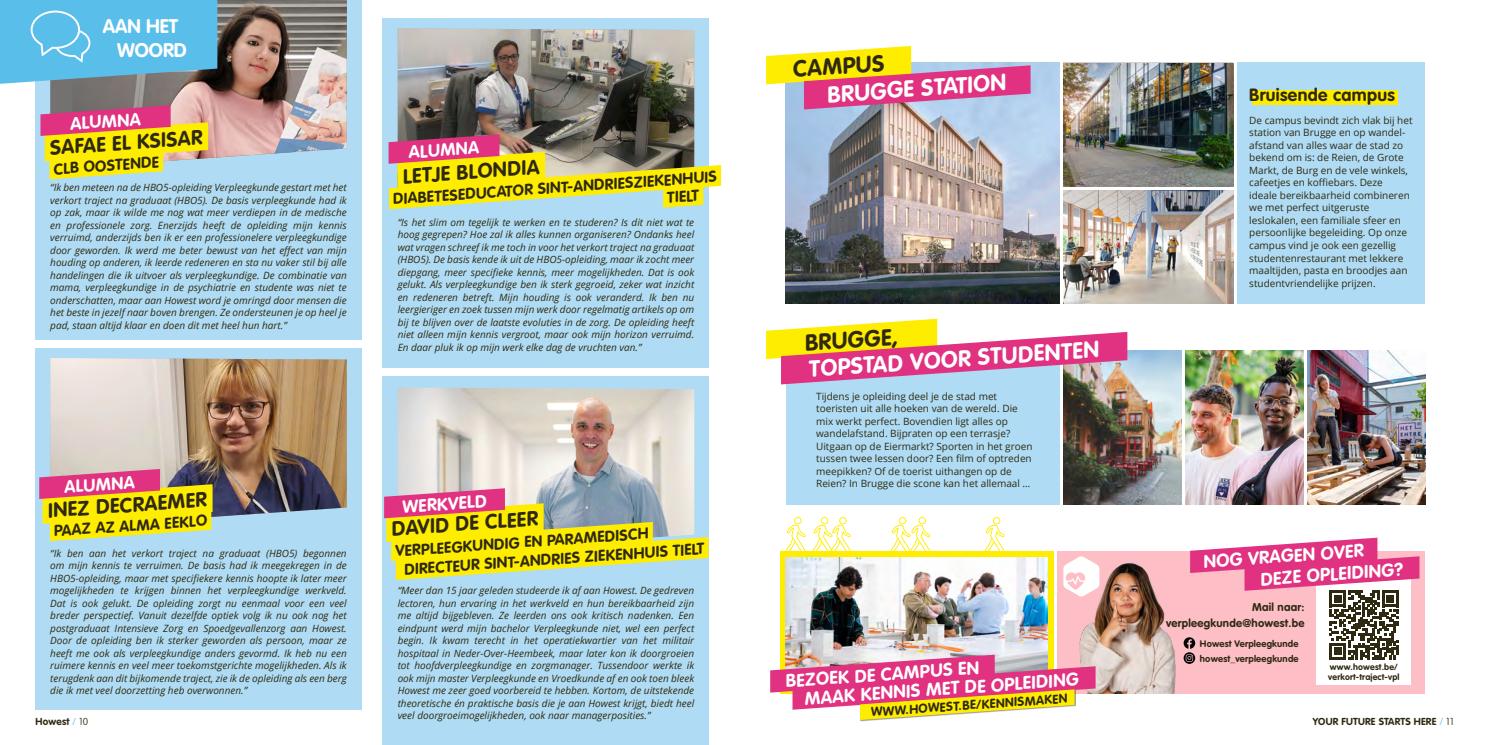
<style>
.page{position:relative;width:1489px;height:745px;background:#fff}
.page>*{position:absolute;margin:0;border:0;box-sizing:border-box;transform-origin:0 0}
.t1{font:700 22.88px "VAG Rounded Std";color:#fff}
.t2{font:700 22.88px "VAG Rounded Std";color:#2f2912}
.t3{font:700 20.5px "VAG Rounded Std";color:#2f2912}
.t4{font:700 19.5px/23.4px "VAG Rounded Std";color:#fff}
.t5{font:700 18px/21.5px "VAG Rounded Std";color:#fff}
.t6{font:700 17.5px "VAG Rounded Std";color:#fff}
.t7{font:700 17.5px "VAG Rounded Std";letter-spacing:.02em;color:#2f2912}
.t8{font:700 15.38px/19px "VAG Rounded Std";color:#2f2912}
.t9{font:700 12.62px "VAG Rounded Std";color:#2f2912}
.t10{font:700 11.25px/15.5px "VAG Rounded Std";letter-spacing:.02em;color:#2f2912;text-align:right}
.t11{font:italic 10px/12.5px "Open Sans";color:#2f2912;text-align:justify}
.t12{font:10px/12.5px "Open Sans";color:#2f2912}
.t13{font:700 10px "VAG Rounded Std";letter-spacing:.02em;color:#2f2912}
.t14{font:700 9.38px/15px "VAG Rounded Std";letter-spacing:.02em;color:#2f2912}
.t15{font:700 8.75px/10px "VAG Rounded Std";letter-spacing:.02em;color:#2f2912}
.s1{font-weight:100;color:#5abeea}
.s2{font-weight:100}
</style>
<div class="page">
<div style="left:35px;top:348px;width:326px;height:361px;background:#afdcf4"></div>
<div style="left:383px;top:18px;width:326px;height:349px;background:#afdcf4"></div>
<div style="left:383px;top:376px;width:326px;height:368px;background:#afdcf4"></div>
<div style="left:35px;top:0;width:326px;height:339px;background:#afdcf4"></div>
<img style="left:72px;top:0;width:275px;height:157px">
<svg style="left:50px;top:339px;width:297px;height:1px"></svg>
<img style="left:50px;top:358px;width:297px;height:157px">
<img style="left:397px;top:28px;width:297px;height:106px">
<img style="left:397px;top:387px;width:297px;height:100px">
<svg style="left:382px;top:134px;width:340px;height:87px"></svg>
<svg style="left:40px;top:105px;width:196px;height:75px"></svg>
<svg style="left:39px;top:468px;width:201px;height:73px;background:#d3b04f"></svg>
<svg style="left:0;top:0;width:217px;height:84px;background:#60b8de"></svg>
<svg style="left:361px;top:487px;width:348px;height:104px"></svg>
<div style="left:1057px;top:550px;width:368px;height:143px;background:#fdbec6"></div>
<img style="left:1058px;top:550px;width:135px;height:143px">
<div style="left:1316px;top:576px;width:94px;height:108px;background:#fff"></div>
<div style="left:779px;top:551px;width:274px;height:142px;background:#ffed00"></div>
<svg style="left:786px;top:517px;width:19px;height:34px"></svg>
<svg style="left:812px;top:517px;width:39px;height:34px"></svg>
<svg style="left:890px;top:517px;width:40px;height:34px"></svg>
<svg style="left:985px;top:517px;width:19px;height:34px"></svg>
<img style="left:785px;top:557px;width:262px;height:97px">
<div style="left:859px;top:688px;width:216px;height:33px;background:#2f2912;opacity:.5"></div>
<svg style="left:770px;top:654px;width:325px;height:65px"></svg>
<svg style="left:1063px;top:555px;width:36px;height:41px"></svg>
<svg style="left:1183px;top:537px;width:236px;height:126px"></svg>
<div style="left:786px;top:351px;width:273px;height:153px;background:#afdcf4"></div>
<img style="left:1063px;top:350px;width:117px;height:154px">
<img style="left:1185px;top:350px;width:117px;height:154px">
<img style="left:1307px;top:350px;width:118px;height:154px">
<svg style="left:766px;top:318px;width:361px;height:66px"></svg>
<div style="left:1237px;top:63px;width:188px;height:240px;background:#afdcf4"></div>
<img style="left:786px;top:63px;width:273px;height:240px">
<img style="left:1063px;top:63px;width:169px;height:123px">
<img style="left:1063px;top:190px;width:169px;height:113px">
<div style="left:1252px;top:90px;width:145px;height:15px;background:#ffed00"></div>
<svg style="left:766px;top:46px;width:264px;height:63px"></svg>
<h3 class="t4" style="left:117px;top:16px;width:71px;text-indent:-14px">AAN HET<br>WOORD</h3>
<h3 class="t6" style="left:69px;top:113px;width:72px;rotate:-4deg">ALUMNA</h3>
<h2 class="t3" style="left:49px;top:136px;width:154px;rotate:-4deg">SAFAE EL KSISAR</h2>
<h3 class="t8" style="left:53px;top:160px;width:107px;rotate:-4deg">CLB OOSTENDE</h3>
<p class="t11" style="left:50px;top:181px;width:298px">“Ik ben meteen na de HBO5-opleiding Verpleegkunde gestart met het verkort traject na graduaat (HBO5). De basis verpleegkunde had ik op zak, maar ik wilde me nog wat meer verdiepen in de medische en professionele zorg. Enerzijds heeft de opleiding mijn kennis verruimd, anderzijds ben ik er een professionelere verpleegkundige door geworden. Ik werd me beter bewust van het effect van mijn houding op anderen, ik leerde redeneren en sta nu vaker stil bij alle handelingen die ik uitvoer als verpleegkundige. De combinatie van mama, verpleegkundige in de psychiatrie en studente was niet te onderschatten, maar aan Howest word je omringd door mensen die het beste in jezelf naar boven brengen. Ze ondersteunen je op heel je pad, staan altijd klaar en doen dit met heel hun hart.”</p>
<h3 class="t6" style="left:408px;top:142px;width:72px;rotate:-4deg">ALUMNA</h3>
<h2 class="t3" style="left:401px;top:164px;width:138px;rotate:-4deg">LETJE BLONDIA</h2>
<h3 class="t8" style="left:392px;top:190px;width:326px;rotate:-4deg">DIABETESEDUCATOR SINT-ANDRIESZIEKENHUIS</h3>
<h3 class="t8" style="left:666px;top:188px;width:33px;rotate:-4deg">TIELT</h3>
<p class="t11" style="left:397px;top:215px;width:298px">“Is het slim om tegelijk te werken en te studeren? Is dit niet wat te hoog gegrepen? Hoe zal ik alles kunnen organiseren? Ondanks heel wat vragen schreef ik me toch in voor het verkort traject na graduaat (HBO5). De basis kende ik uit de HBO5-opleiding, maar ik zocht meer diepgang, meer specifieke kennis, meer mogelijkheden. Dat is ook gelukt. Als verpleegkundige ben ik sterk gegroeid, zeker wat inzicht en redeneren betreft. Mijn houding is ook veranderd. Ik ben nu leergieriger en zoek tussen mijn werk door regelmatig artikels op om bij te blijven over de laatste evoluties in de zorg. De opleiding heeft niet alleen mijn kennis vergroot, maar ook mijn horizon verruimd.<br>En daar pluk ik op mijn werk elke dag de vruchten van.”</p>
<h1 class="t2" style="left:791px;top:56px;width:93px;rotate:-4deg">CAMPUS</h1>
<h1 class="t1" style="left:826px;top:81px;width:180px;rotate:-4deg">BRUGGE STATION</h1>
<h1 class="t2" style="left:803px;top:329px;width:95px;rotate:-4deg">BRUGGE,</h1>
<h1 class="t1" style="left:807px;top:355px;width:292px;rotate:-4deg">TOPSTAD VOOR STUDENTEN</h1>
<h3 class="t7" style="left:1249px;top:84px;width:147px">Bruisende campus</h3>
<p class="t12" style="left:1249px;top:114px;width:165px">De campus bevindt zich vlak bij het station van Brugge en op wandel&shy;afstand van alles waar de stad zo bekend om is: de Reien, de Grote<br>Markt, de Burg en de vele winkels, cafeetjes en koffiebars. Deze ideale bereikbaarheid combineren we met perfect uitgeruste leslokalen, een familiale sfeer en persoonlijke begeleiding. Op onze campus vind je ook een gezellig studentenrestaurant met lekkere maaltijden, pasta en broodjes aan studentvriendelijke prijzen.</p>
<p class="t12" style="left:816px;top:389px;width:218px">Tijdens je opleiding deel je de stad met toeristen uit alle hoeken van de wereld. Die mix werkt perfect. Bovendien ligt alles op wandelafstand. Bijpraten op een terrasje?<br>Uitgaan op de Eiermarkt? Sporten in het groen tussen twee lessen door? Een film of optreden meepikken? Of de toerist uithangen op de Reien? In Brugge die scone kan het allemaal …</p>
<h3 class="t6" style="left:63px;top:476px;width:72px;rotate:-4deg">ALUMNA</h3>
<h2 class="t3" style="left:47px;top:498px;width:161px;rotate:-4deg">INEZ DECRAEMER</h2>
<h3 class="t6" style="left:401px;top:496px;width:86px;rotate:-4deg">WERKVELD</h3>
<h3 class="t8" style="left:402px;top:541px;width:302px;text-indent:-8px;rotate:-4deg">VERPLEEGKUNDIG EN PARAMEDISCH<br>DIRECTEUR SINT-ANDRIES ZIEKENHUIS TIELT</h3>
<h3 class="t8" style="left:53px;top:521px;width:155px;rotate:-4deg">PAAZ AZ ALMA EEKLO</h3>
<h2 class="t3" style="left:390px;top:516px;width:148px;rotate:-4deg">DAVID DE CLEER</h2>
<h3 class="t5" style="left:1257px;top:547px;width:144px;text-indent:-56px;rotate:-4deg">NOG VRAGEN OVER<br>DEZE OPLEIDING?</h3>
<p class="t11" style="left:50px;top:546px;width:298px">“Ik ben aan het verkort traject na graduaat (HBO5) begonnen om mijn kennis te verruimen. De basis had ik meegekregen in de HBO5-opleiding, maar met specifiekere kennis hoopte ik later meer mogelijkheden te krijgen binnen het verpleegkundige werkveld.<br>Dat is ook gelukt. De opleiding zorgt nu eenmaal voor een veel breder perspectief. Vanuit dezelfde optiek volg ik nu ook nog het postgraduaat Intensieve Zorg en Spoedgevallenzorg aan Howest.<br>Door de opleiding ben ik sterker geworden als persoon, maar ze heeft me ook als verpleegkundige anders gevormd. Ik heb nu een ruimere kennis en veel meer toekomstgerichte mogelijkheden. Als ik terugdenk aan dit bijkomende traject, zie ik de opleiding als een berg die ik met veel doorzetting heb overwonnen.”</p>
<p class="t11" style="left:397px;top:583px;width:298px">“Meer dan 15 jaar geleden studeerde ik af aan Howest. De gedreven lectoren, hun ervaring in het werkveld en hun bereikbaarheid zijn me altijd bijgebleven. Ze leerden ons ook kritisch nadenken. Een eindpunt werd mijn bachelor Verpleegkunde niet, wel een perfect begin. Ik kwam terecht in het operatiekwartier van het militair hospitaal in Neder-Over-Heembeek, maar later kon ik doorgroeien tot hoofdverpleegkundige en zorgmanager. Tussendoor werkte ik ook mijn master Verpleegkunde en Vroedkunde af en ook toen bleek Howest me zeer goed voorbereid te hebben. Kortom, de uitstekende theoretische én praktische basis die je aan Howest krijgt, biedt heel veel doorgroeimogelijkheden, ook naar managerposities.”</p>
<p class="t10" style="left:1166px;top:599px;width:140px">Mail naar: verpleegkunde@howest.be</p>
<p class="t14" style="left:1199px;top:636px;width:100px">Howest Verpleegkunde howest_verpleegkunde</p>
<h3 class="t5" style="left:802px;top:670px;width:276px;line-height:18.6px;text-indent:-18px;rotate:-4deg">BEZOEK DE CAMPUS EN<br>MAAK KENNIS MET DE OPLEIDING</h3>
<p class="t15" style="left:1328px;top:662px;width:73px">www.howest.be/ verkort-traject-vpl</p>
<p class="t9" style="left:870px;top:704px;width:198px;rotate:-4deg">WWW.HOWEST.BE/KENNISMAKEN</p>
<p class="t13" style="left:35px;top:715px;width:54px">Howest <span class="s1">/</span> <span class="s2">10</span></p>
<p class="t13" style="left:1312px;top:715px;width:142px">YOUR FUTURE STARTS HERE <span class="s1">/</span> <span class="s2">11</span></p>
</div>
